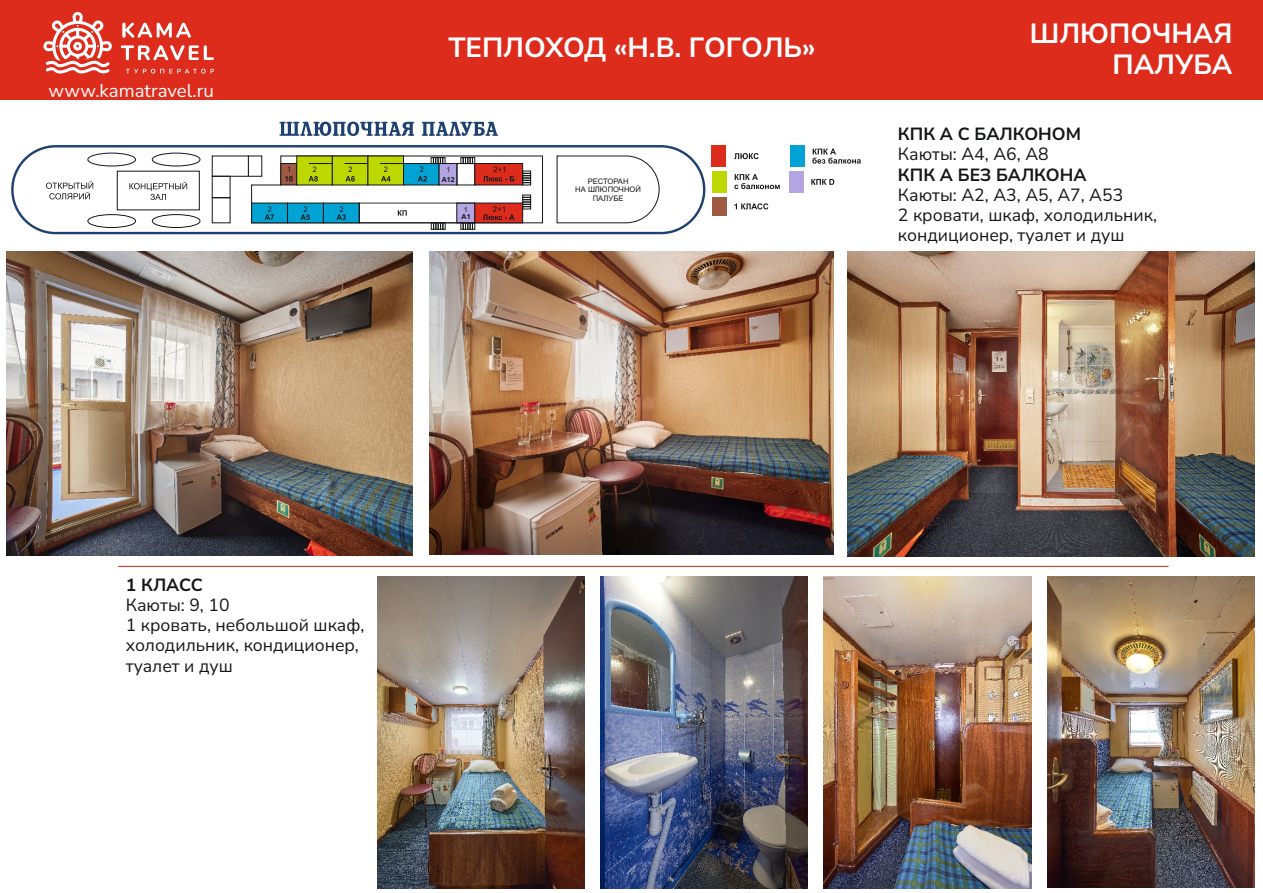
<style>
.page{position:relative;width:1263px;height:893px;background:#fff}
.page>*{position:absolute;margin:0;border:0;box-sizing:border-box;transform-origin:0 0}
.t1{font:700 27.75px/31.7px "Nunito Sans";color:#fff;text-align:right}
.t2{font:18.6px "Nunito Sans";color:#fff}
.t3{font:17.55px/20.1px "Nunito Sans";color:#151616}
.t4{font:700 17.55px "Nunito Sans";color:#151616}
.t5{font:7.65px/8.6px "Arial";color:#151616;text-align:center}
.t6{font:700 7.05px "Arial";color:#151616}
.t7{font:7.05px "Arial";color:#151616}
</style>
<div class="page">
<div style="left:0;top:0;width:1263px;height:100px;background:#dd2b1c"></div>
<svg style="left:121px;top:23px;width:93px;height:37px"></svg>
<svg style="left:126px;top:69px;width:88px;height:5px"></svg>
<svg style="left:43px;top:12px;width:69px;height:62px"></svg>
<div style="left:11px;top:145px;width:694px;height:89px;border:5px solid #1d4170;border-radius:42px"></div>
<div style="left:14px;top:147px;width:689px;height:85px;background:#fff;border-radius:42px"></div>
<svg style="left:556px;top:155px;width:103px;height:68px"></svg>
<div style="left:117px;top:171px;width:83px;height:39px;border:1px solid #151616"></div>
<div style="left:152px;top:153px;width:48px;height:13px;border:1px solid #151616;border-radius:50%"></div>
<div style="left:88px;top:153px;width:48px;height:13px;border:1px solid #151616;border-radius:50%"></div>
<div style="left:152px;top:214px;width:48px;height:14px;border:1px solid #151616;border-radius:50%"></div>
<div style="left:88px;top:214px;width:48px;height:14px;border:1px solid #151616;border-radius:50%"></div>
<svg style="left:129px;top:182px;width:58px;height:18px"></svg>
<svg style="left:46px;top:181px;width:47px;height:18px"></svg>
<svg style="left:280px;top:122px;width:218px;height:14px"></svg>
<svg style="left:212px;top:155px;width:331px;height:75px"></svg>
<div style="left:712px;top:171px;width:14px;height:21px;background:#bcd800"></div>
<svg style="left:734px;top:174px;width:46px;height:15px"></svg>
<div style="left:790px;top:145px;width:14px;height:22px;background:#00a3d4"></div>
<svg style="left:812px;top:149px;width:49px;height:15px"></svg>
<div style="left:790px;top:171px;width:14px;height:22px;background:#b2a5e2"></div>
<svg style="left:811px;top:179px;width:23px;height:6px"></svg>
<div style="left:712px;top:145px;width:14px;height:22px;background:#dd2b1c"></div>
<svg style="left:734px;top:153px;width:25px;height:6px"></svg>
<div style="left:712px;top:197px;width:14px;height:19px;background:#a05943"></div>
<svg style="left:734px;top:203px;width:34px;height:6px"></svg>
<img style="left:429px;top:251px;width:404px;height:303px">
<img style="left:600px;top:576px;width:208px;height:312px">
<img style="left:377px;top:577px;width:208px;height:312px">
<img style="left:823px;top:576px;width:208px;height:312px">
<img style="left:1047px;top:577px;width:207px;height:311px">
<img style="left:848px;top:251px;width:406px;height:305px">
<img style="left:7px;top:251px;width:405px;height:304px">
<hr style="left:118px;top:566px;width:1050px;height:1px;background:#dd2b1c">
<p class="t2" style="left:49px;top:79px;width:167px">www.kamatravel.ru</p>
<h1 class="t1" style="left:448px;top:32px;width:369px">ТЕПЛОХОД «Н.В. ГОГОЛЬ»</h1>
<p class="t7" style="left:446px;top:167px;width:5px">1</p>
<p class="t6" style="left:442px;top:176px;width:14px">А12</p>
<p class="t7" style="left:464px;top:207px;width:5px">1</p>
<p class="t6" style="left:462px;top:214px;width:10px">А1</p>
<p class="t5" style="left:575px;top:177px;width:67px">РЕСТОРАН<br>НА ШЛЮПОЧНОЙ<br>ПАЛУБЕ</p>
<h1 class="t1" style="left:1030px;top:18px;width:204px">ШЛЮПОЧНАЯ<br>ПАЛУБА</h1>
<p class="t4" style="left:898px;top:122px;width:185px">КПК А С БАЛКОНОМ</p>
<p class="t3" style="left:898px;top:145px;width:152px">Каюты: А4, А6, А8</p>
<p class="t4" style="left:898px;top:163px;width:190px">КПК А БЕЗ БАЛКОНА</p>
<p class="t3" style="left:898px;top:185px;width:261px">Каюты: А2, А3, А5, А7, А53<br>2 кровати, шкаф, холодильник, кондиционер, туалет и душ</p>
<p class="t4" style="left:126px;top:573px;width:78px">1 КЛАСС</p>
<p class="t3" style="left:126px;top:595px;width:240px">Каюты: 9, 10<br>1 кровать, небольшой шкаф, холодильник, кондиционер, туалет и душ</p>
</div>
